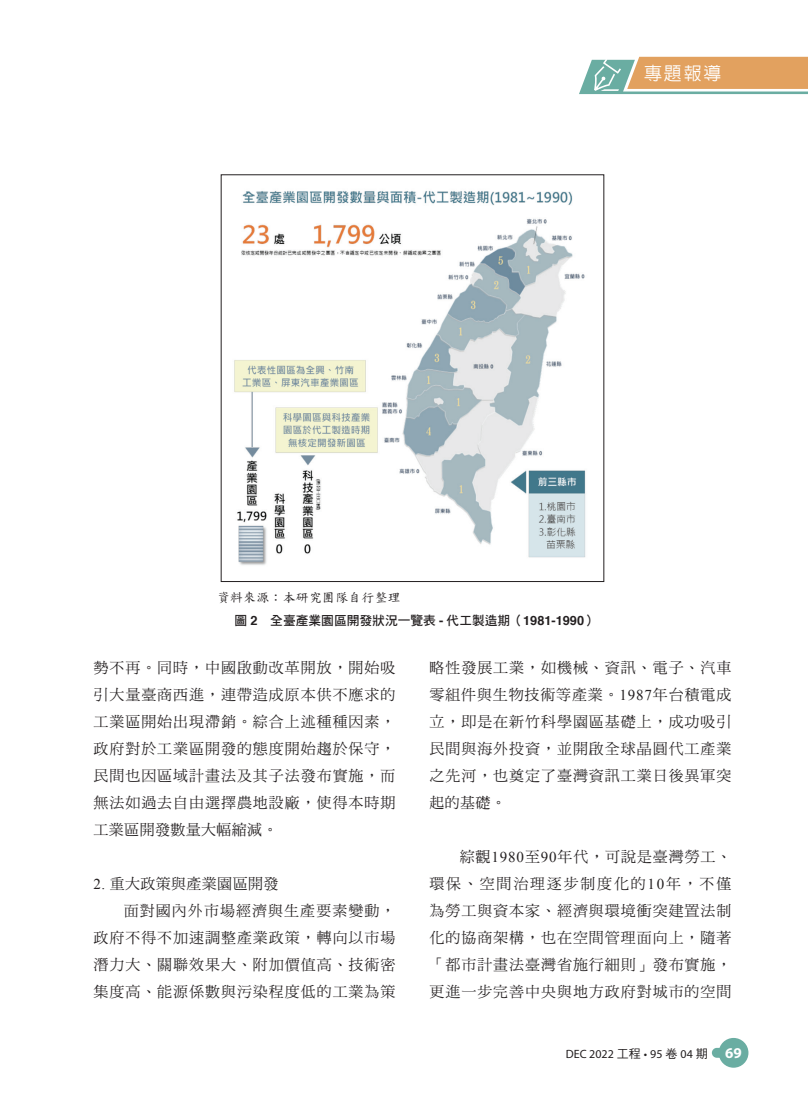
<style>
.page{position:relative;width:808px;height:1106px;background:#fff}
.page>*{position:absolute;margin:0;border:0;box-sizing:border-box;transform-origin:0 0}
.t1{font:500 18px "AR Hei B5";color:#fff}
.t2{font:15px/27px "DF Ming Std W5";letter-spacing:.06em;color:#231f20;text-align:justify}
.t3{font:15px "DF Ming Std W5";letter-spacing:.025em;color:#231f20}
.t4{font:12.9px "DF Biao Kai Shu Std W5";letter-spacing:.025em;color:#231f20}
.t5{font:12.75px "DF Hei Std W7";color:#231f20}
.t6{font:12px "Myriad Pro";color:#231f20}
.s1{font-family:"Helvetica";font-weight:700}
.s2{font-family:"Times New Roman"}
.s3{font-family:"DF Hei Std W5"}
.s4{font-weight:700;font-size:15px;color:#fff}
</style>
<div class="page">
<svg style="left:579px;top:57px;width:229px;height:37px;background:#ccb082"></svg>
<div style="left:719px;top:1037px;width:29px;height:30px;background:#6aada2;border-radius:50%"></div>
<div style="left:712px;top:1047px;width:26px;height:10px;background:#6aada2;border-radius:5px"></div>
<img style="left:234px;top:191px;width:352px;height:374px">
<p class="t1" style="left:644px;top:64px;width:79px">專題報導</p>
<p class="t4" style="left:217px;top:590px;width:185px">資料來源：本研究團隊自行整理</p>
<p class="t5" style="left:234px;top:613px;width:364px">圖 <span class="s1">2</span>　全臺產業園區開發狀況一覽表 <span class="s1">-</span> 代工製造期（<span class="s1">1981-1990</span>）</p>
<p class="t2" style="left:94px;top:654px;width:303px">勢不再。同時，中國啟動改革開放，開始吸引大量臺商西進，連帶造成原本供不應求的工業區開始出現滯銷。綜合上述種種因素，政府對於工業區開發的態度開始趨於保守，民間也因區域計畫法及其子法發布實施，而無法如過去自由選擇農地設廠，使得本時期工業區開發數量大幅縮減。</p>
<p class="t3" style="left:94px;top:875px;width:186px"><span class="s2">2.</span> 重大政策與產業園區開發</p>
<p class="t2" style="left:124px;top:897px;width:273px">面對國內外市場經濟與生產要素變動，</p>
<p class="t2" style="left:94px;top:924px;width:303px">政府不得不加速調整產業政策，轉向以市場</p>
<p class="t2" style="left:94px;top:951px;width:303px">潛力大、關聯效果大、附加價值高、技術密</p>
<p class="t2" style="left:94px;top:978px;width:303px">集度高、能源係數與污染程度低的工業為策</p>
<p class="t2" style="left:429px;top:654px;width:303px">略性發展工業，如機械、資訊、電子、汽車零組件與生物技術等產業。<span class="s2">1987</span>年台積電成立，即是在新竹科學園區基礎上，成功吸引民間與海外投資，並開啟全球晶圓代工產業之先河，也奠定了臺灣資訊工業日後異軍突起的基礎。</p>
<p class="t2" style="left:429px;top:843px;width:303px;text-indent:30px">綜觀<span class="s2">1980</span>至<span class="s2">90</span>年代，可說是臺灣勞工、環保、空間治理逐步制度化的<span class="s2">10</span>年，不僅為勞工與資本家、經濟與環境衝突建置法制化的協商架構，也在空間管理面向上，隨著「都市計畫法臺灣省施行細則」發布實施，更進一步完善中央與地方政府對城市的空間</p>
<p class="t6" style="left:566px;top:1046px;width:177px">DEC 2022 <span class="s3">工程</span> • 95 <span class="s3">卷</span> 04 <span class="s3">期</span> <span class="s4">69</span></p>
</div>
